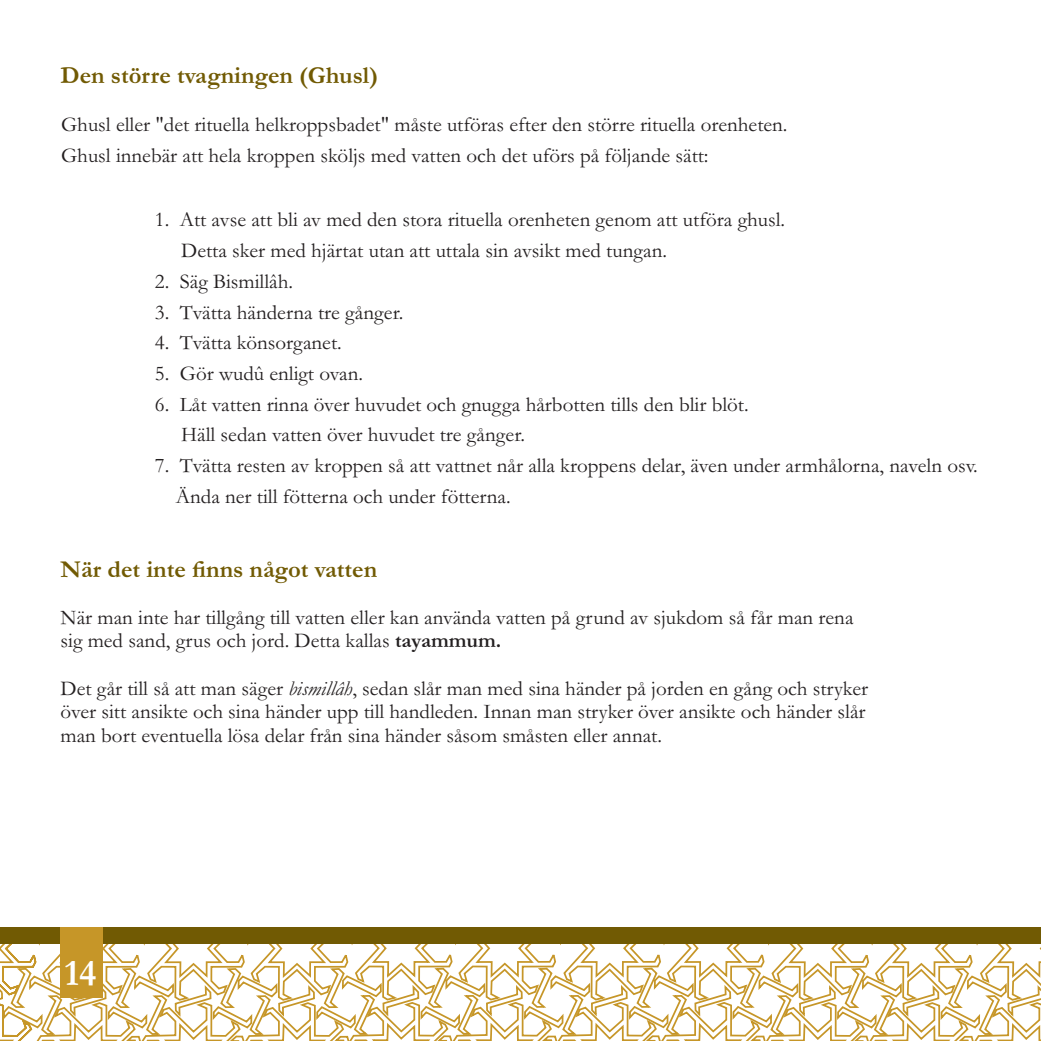
<style>
.page{position:relative;width:1041px;height:1041px;background:#fff}
.page>*{position:absolute;margin:0;border:0;box-sizing:border-box;transform-origin:0 0}
.t1{font:700 37.1px "Garamond";color:#fff}
.t2{font:700 24.5px "Garamond";color:#715a03}
.t3{font:21px/30.6px "Garamond";color:#231f20}
.s1{font-weight:700}
.s2{font-style:italic}
</style>
<div class="page">
<svg style="left:0;top:943px;width:1040px;height:97px"></svg>
<div style="left:0;top:927px;width:1040px;height:16px;background:#715a03"></div>
<div style="left:61px;top:927px;width:42px;height:70px;background:#c69628"></div>
<p class="t2" style="left:61px;top:67px;width:319px">Den större tvagningen (Ghusl)</p>
<p class="t3" style="left:61px;top:111px;width:728px">Ghusl eller "det rituella helkroppsbadet" måste utföras efter den större rituella orenheten.<br>Ghusl innebär att hela kroppen sköljs med vatten och det uförs på följande sätt:</p>
<p class="t3" style="left:181px;top:207px;width:605px;text-indent:-26px">1. Att avse att bli av med den stora rituella orenheten genom att utföra ghusl.<br>Detta sker med hjärtat utan att uttala sin avsikt med tungan.</p>
<p class="t3" style="left:155px;top:268px;width:140px">2. Säg Bismillâh.</p>
<p class="t3" style="left:155px;top:299px;width:250px">3. Tvätta händerna tre gånger.</p>
<p class="t3" style="left:155px;top:330px;width:188px">4. Tvätta könsorganet.</p>
<p class="t3" style="left:155px;top:360px;width:209px">5. Gör wudû enligt ovan.</p>
<p class="t3" style="left:181px;top:391px;width:569px;text-indent:-26px">6. Låt vatten rinna över huvudet och gnugga hårbotten tills den blir blöt.<br>Häll sedan vatten över huvudet tre gånger.</p>
<p class="t3" style="left:176px;top:453px;width:803px;text-indent:-21px">7. Tvätta resten av kroppen så att vattnet når alla kroppens delar, även under armhålorna, naveln osv.<br>Ända ner till fötterna och under fötterna.</p>
<p class="t2" style="left:61px;top:561px;width:318px">När det inte finns något vatten</p>
<p class="t3" style="left:61px;top:607px;width:794px;line-height:23.6px">När man inte har tillgång till vatten eller kan använda vatten på grund av sjukdom så får man rena sig med sand, grus och jord. Detta kallas <span class="s1">tayammum.</span></p>
<p class="t3" style="left:61px;top:678px;width:809px;line-height:23.6px">Det går till så att man säger <span class="s2">bismillâh</span>, sedan slår man med sina händer på jorden en gång och stryker över sitt ansikte och sina händer upp till handleden. Innan man stryker över ansikte och händer slår man bort eventuella lösa delar från sina händer såsom småsten eller annat.</p>
<h1 class="t1" style="left:64px;top:960px;width:34px">14</h1>
</div>
